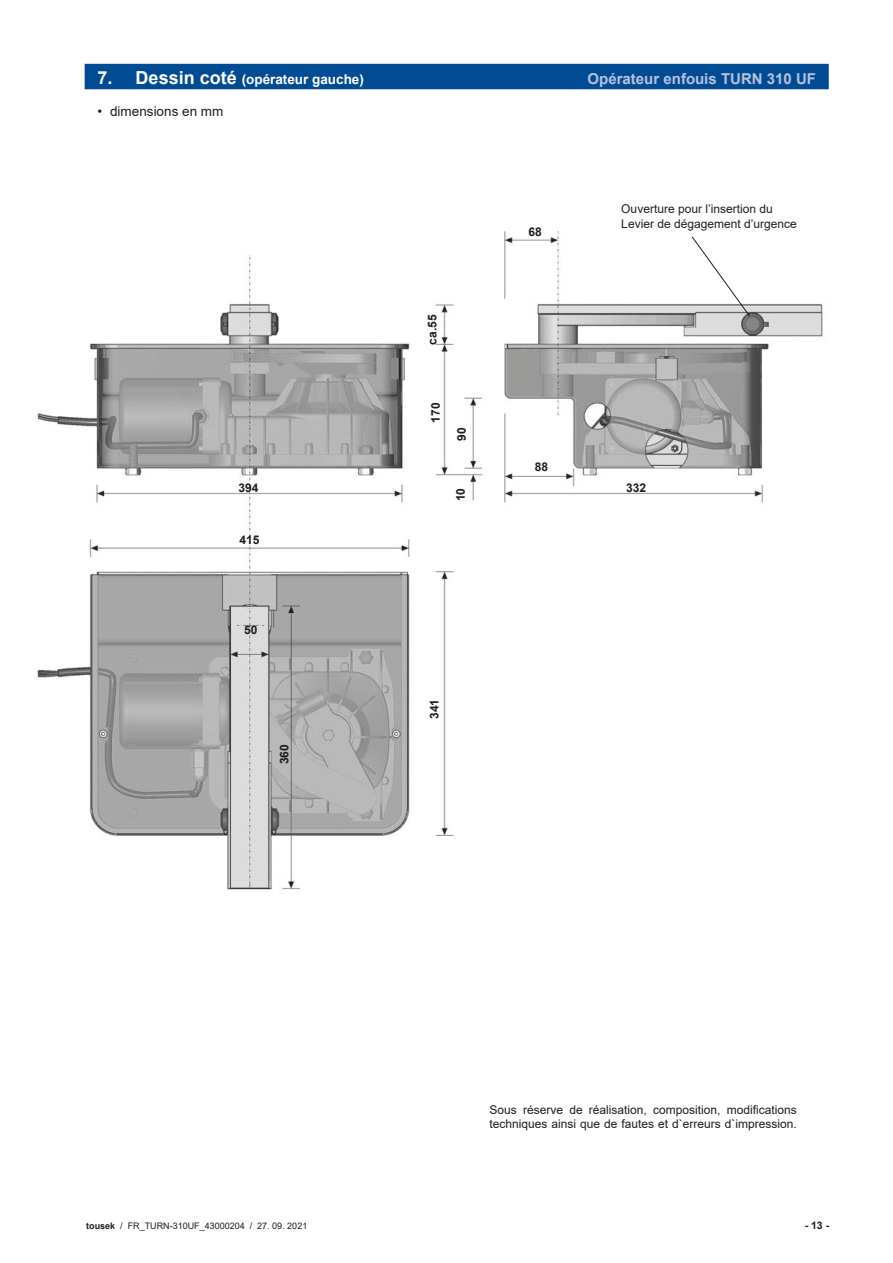
<style>
.page{position:relative;width:893px;height:1263px;background:#fff}
.page>*{position:absolute;margin:0;border:0;box-sizing:border-box;transform-origin:0 0}
.t1{font:700 15px "Arial";color:#b9c1e0}
.t2{font:700 13.5px "Arial";color:#fff}
.t3{font:13.5px "Arial";color:#1d1d1b}
.t4{font:12px/14.4px "Arial";color:#1d1d1b}
.t5{font:700 12px "Arial";color:#1d1d1b}
.t6{font:700 10.5px "Arial";color:#1d1d1b}
.t7{font:9px "Arial";color:#1d1d1b}
.s1{font-size:18px}
.s2{font-weight:700}
</style>
<div class="page">
<div style="left:85px;top:64px;width:744px;height:25px;background:#004b94"></div>
<img style="left:37px;top:232px;width:786px;height:658px">
<svg style="left:691px;top:236px;width:60px;height:81px"></svg>
<p class="t2" style="left:97px;top:70px;width:268px"><span class="s1">7. Dessin coté</span> (opérateur gauche)</p>
<p class="t1" style="left:588px;top:68px;width:230px">Opérateur enfouis TURN 310 UF</p>
<p class="t3" style="left:97px;top:102px;width:128px">• dimensions en mm</p>
<p class="t5" style="left:424px;top:345px;width:32px;rotate:-90deg">ca.55</p>
<p class="t5" style="left:427px;top:423px;width:22px;rotate:-90deg">170</p>
<p class="t5" style="left:453px;top:441px;width:15px;rotate:-90deg">90</p>
<p class="t5" style="left:528px;top:223px;width:15px">68</p>
<p class="t5" style="left:535px;top:459px;width:15px">88</p>
<p class="t4" style="left:621px;top:202px;width:177px">Ouverture pour l’insertion du<br>Levier de dégagement d’urgence</p>
<p class="t5" style="left:238px;top:479px;width:22px">394</p>
<p class="t5" style="left:626px;top:479px;width:22px">332</p>
<p class="t5" style="left:452px;top:501px;width:15px;rotate:-90deg">10</p>
<p class="t5" style="left:239px;top:531px;width:22px">415</p>
<p class="t5" style="left:244px;top:621px;width:15px">50</p>
<p class="t5" style="left:276px;top:764px;width:22px;rotate:-90deg">360</p>
<p class="t5" style="left:426px;top:719px;width:22px;rotate:-90deg">341</p>
<p class="t4" style="left:489px;top:1102px;width:309px">Sous réserve de réalisation, composition, modifications techniques ainsi que de fautes et d`erreurs d`impression.</p>
<p class="t7" style="left:86px;top:1219px;width:223px"><span class="s2">tousek</span> / FR_TURN-310UF_43000204 / 27. 09. 2021</p>
<p class="t6" style="left:805px;top:1218px;width:26px">-13-</p>
</div>
